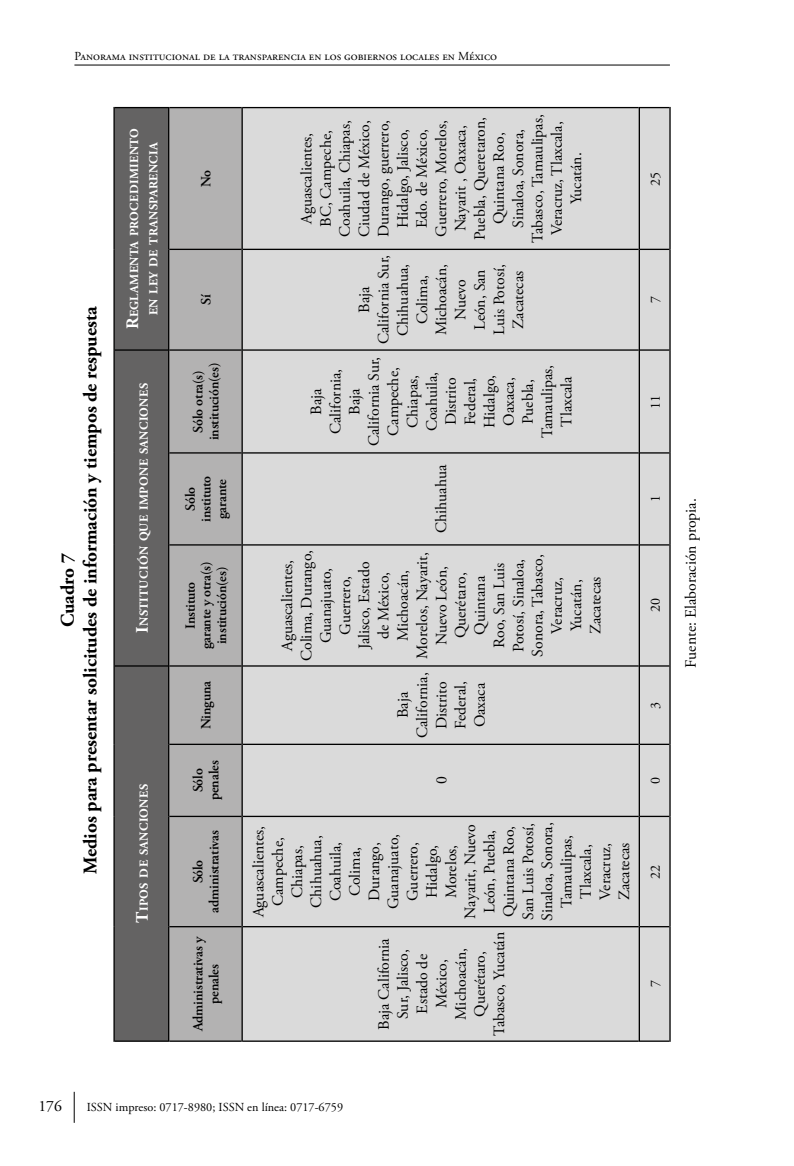
<style>
.page{position:relative;width:794px;height:1166px;background:#fff}
.page>*{position:absolute;margin:0;border:0;box-sizing:border-box;transform-origin:0 0}
.t1{font:700 19.25px/22.8px "Adobe Garamond Pro";color:#000;text-align:center}
.t2{font:15.75px/19.2px "Adobe Garamond Pro";letter-spacing:-.005em;color:#000;text-align:center}
.t3{font:600 14px/15.8px "Adobe Garamond Pro";letter-spacing:-.01em;color:#000;text-align:center}
.t4{font:14px "Adobe Garamond Pro";color:#000}
.t5{font:12.25px "Adobe Garamond Pro";color:#000}
.t6{font:700 12.25px/19.2px "Adobe Garamond Pro";letter-spacing:.03em;color:#fff;text-align:center}
.s1{font-size:17.5px}
</style>
<div class="page">
<hr style="left:74px;top:1092px;width:1px;height:31px;background:#000">
<hr style="left:74px;top:65px;width:596px;height:1px;background:#000">
<div style="left:115px;top:108px;width:53px;height:932px;background:#646363"></div>
<svg style="left:169px;top:108px;width:72px;height:932px;background:#abaaaa"></svg>
<div style="left:243px;top:108px;width:426px;height:932px;background:#dadada"></div>
<hr style="left:113px;top:926px;width:2px;height:116px;background:#000">
<hr style="left:115px;top:1040px;width:53px;height:2px;background:#000">
<hr style="left:113px;top:816px;width:2px;height:110px;background:#000">
<hr style="left:113px;top:744px;width:2px;height:72px;background:#000">
<hr style="left:113px;top:666px;width:2px;height:78px;background:#000">
<hr style="left:113px;top:545px;width:2px;height:121px;background:#000">
<hr style="left:115px;top:665px;width:53px;height:1px;background:#000">
<hr style="left:113px;top:453px;width:2px;height:92px;background:#000">
<hr style="left:113px;top:350px;width:2px;height:103px;background:#000">
<hr style="left:113px;top:249px;width:2px;height:101px;background:#000">
<hr style="left:115px;top:349px;width:53px;height:2px;background:#000">
<hr style="left:113px;top:107px;width:2px;height:142px;background:#000">
<hr style="left:115px;top:107px;width:53px;height:1px;background:#000">
<hr style="left:168px;top:926px;width:1px;height:116px;background:#000">
<hr style="left:169px;top:1040px;width:72px;height:2px;background:#000">
<hr style="left:168px;top:816px;width:1px;height:110px;background:#000">
<hr style="left:169px;top:926px;width:72px;height:1px;background:#000">
<hr style="left:168px;top:744px;width:1px;height:72px;background:#000">
<hr style="left:169px;top:816px;width:72px;height:1px;background:#000">
<hr style="left:168px;top:666px;width:1px;height:78px;background:#000">
<hr style="left:169px;top:744px;width:72px;height:1px;background:#000">
<hr style="left:168px;top:545px;width:1px;height:121px;background:#000">
<hr style="left:169px;top:665px;width:72px;height:1px;background:#000">
<hr style="left:168px;top:453px;width:1px;height:92px;background:#000">
<hr style="left:169px;top:544px;width:72px;height:1px;background:#000">
<hr style="left:168px;top:350px;width:1px;height:103px;background:#000">
<hr style="left:169px;top:452px;width:72px;height:1px;background:#000">
<hr style="left:168px;top:249px;width:1px;height:101px;background:#000">
<hr style="left:169px;top:349px;width:72px;height:2px;background:#000">
<hr style="left:168px;top:107px;width:1px;height:142px;background:#000">
<hr style="left:169px;top:249px;width:72px;height:1px;background:#000">
<hr style="left:169px;top:107px;width:72px;height:1px;background:#000">
<hr style="left:241px;top:926px;width:2px;height:116px;background:#000">
<hr style="left:243px;top:1040px;width:395px;height:2px;background:#000">
<hr style="left:241px;top:816px;width:2px;height:110px;background:#000">
<hr style="left:243px;top:926px;width:395px;height:1px;background:#000">
<hr style="left:241px;top:744px;width:2px;height:72px;background:#000">
<hr style="left:243px;top:816px;width:395px;height:1px;background:#000">
<hr style="left:241px;top:666px;width:2px;height:78px;background:#000">
<hr style="left:243px;top:744px;width:395px;height:1px;background:#000">
<hr style="left:241px;top:545px;width:2px;height:121px;background:#000">
<hr style="left:243px;top:665px;width:395px;height:1px;background:#000">
<hr style="left:241px;top:453px;width:2px;height:92px;background:#000">
<hr style="left:243px;top:544px;width:395px;height:1px;background:#000">
<hr style="left:241px;top:350px;width:2px;height:103px;background:#000">
<hr style="left:243px;top:452px;width:395px;height:1px;background:#000">
<hr style="left:241px;top:249px;width:2px;height:101px;background:#000">
<hr style="left:243px;top:349px;width:395px;height:2px;background:#000">
<hr style="left:241px;top:107px;width:2px;height:142px;background:#000">
<hr style="left:243px;top:249px;width:395px;height:1px;background:#000">
<hr style="left:243px;top:107px;width:395px;height:1px;background:#000">
<hr style="left:638px;top:926px;width:2px;height:116px;background:#000">
<hr style="left:640px;top:1040px;width:29px;height:2px;background:#000">
<hr style="left:638px;top:816px;width:2px;height:110px;background:#000">
<svg style="left:640px;top:926px;width:29px;height:1px"></svg>
<hr style="left:638px;top:744px;width:2px;height:72px;background:#000">
<svg style="left:640px;top:816px;width:29px;height:1px"></svg>
<hr style="left:638px;top:666px;width:2px;height:78px;background:#000">
<svg style="left:640px;top:744px;width:29px;height:1px"></svg>
<hr style="left:638px;top:545px;width:2px;height:121px;background:#000">
<svg style="left:640px;top:665px;width:29px;height:1px"></svg>
<hr style="left:638px;top:453px;width:2px;height:92px;background:#000">
<svg style="left:640px;top:544px;width:29px;height:1px"></svg>
<hr style="left:638px;top:350px;width:2px;height:103px;background:#000">
<svg style="left:640px;top:452px;width:29px;height:1px"></svg>
<hr style="left:638px;top:249px;width:2px;height:101px;background:#000">
<hr style="left:640px;top:349px;width:29px;height:2px;background:#000">
<hr style="left:638px;top:107px;width:2px;height:142px;background:#000">
<svg style="left:640px;top:249px;width:29px;height:1px"></svg>
<svg style="left:640px;top:107px;width:29px;height:1px"></svg>
<hr style="left:669px;top:926px;width:1px;height:116px;background:#000">
<hr style="left:669px;top:816px;width:1px;height:110px;background:#000">
<hr style="left:669px;top:744px;width:1px;height:72px;background:#000">
<hr style="left:669px;top:666px;width:1px;height:78px;background:#000">
<hr style="left:669px;top:545px;width:1px;height:121px;background:#000">
<hr style="left:669px;top:453px;width:1px;height:92px;background:#000">
<hr style="left:669px;top:350px;width:1px;height:103px;background:#000">
<hr style="left:669px;top:249px;width:1px;height:101px;background:#000">
<hr style="left:669px;top:107px;width:1px;height:142px;background:#000">
<p class="t5" style="left:74px;top:49px;width:424px">Panorama institucional de la transparencia en los gobiernos locales en México</p>
<p class="t1" style="left:57px;top:874px;width:570px;rotate:-90deg">Cuadro 7<br>Medios para presentar solicitudes de información y tiempos de respuesta</p>
<p class="t6" style="left:125px;top:329px;width:203px;rotate:-90deg"><span class="s1">R</span>eglamenta procedimiento en ley de transparencia</p>
<p class="t6" style="left:134px;top:633px;width:251px;rotate:-90deg"><span class="s1">I</span>nstitución que impone sanciones</p>
<p class="t6" style="left:134px;top:923px;width:140px;rotate:-90deg"><span class="s1">T</span>ipos de sanciones</p>
<p class="t3" style="left:198px;top:187px;width:19px;rotate:-90deg">No</p>
<p class="t3" style="left:198px;top:305px;width:12px;rotate:-90deg">Sí</p>
<p class="t3" style="left:190px;top:440px;width:79px;rotate:-90deg">Sólo otra(s) institución(es)</p>
<p class="t3" style="left:183px;top:522px;width:48px;rotate:-90deg">Sólo instituto garante</p>
<p class="t3" style="left:183px;top:649px;width:89px;rotate:-90deg">Instituto garante y otra(s) institución(es)</p>
<p class="t3" style="left:198px;top:729px;width:50px;rotate:-90deg">Ninguna</p>
<p class="t3" style="left:190px;top:800px;width:41px;rotate:-90deg">Sólo penales</p>
<p class="t3" style="left:190px;top:913px;width:84px;rotate:-90deg">Sólo administrativas</p>
<p class="t3" style="left:190px;top:1031px;width:97px;rotate:-90deg">Administrativas y penales</p>
<p class="t2" style="left:297px;top:243px;width:130px;rotate:-90deg">Aguascalientes,<br>BC, Campeche,<br>Coahuila, Chiapas,<br>Ciudad de México,<br>Durango, guerrero,<br>Hidalgo, Jalisco,<br>Edo. de México,<br>Guerrero, Morelos,<br>Nayarit , Oaxaca,<br>Puebla, Queretaron,<br>Quintana Roo,<br>Sinaloa, Sonora,<br>Tabasco, Tamaulipas,<br>Veracruz, Tlaxcala,<br>Yucatán.</p>
<p class="t2" style="left:355px;top:344px;width:90px;rotate:-90deg">Baja<br>California Sur,<br>Chihuahua,<br>Colima,<br>Michoacán,<br>Nuevo<br>León, San<br>Luis Potosí,<br>Zacatecas</p>
<p class="t2" style="left:307px;top:446px;width:90px;rotate:-90deg">Baja<br>California,<br>Baja<br>California Sur,<br>Campeche,<br>Chiapas,<br>Coahuila,<br>Distrito<br>Federal,<br>Hidalgo,<br>Oaxaca,<br>Puebla,<br>Tamaulipas,<br>Tlaxcala</p>
<p class="t2" style="left:432px;top:533px;width:70px;rotate:-90deg">Chihuahua</p>
<p class="t2" style="left:278px;top:661px;width:113px;rotate:-90deg">Aguascalientes,<br>Colima, Durango,<br>Guanajuato,<br>Guerrero,<br>Jalisco, Estado<br>de México,<br>Michoacán,<br>Morelos, Nayarit,<br>Nuevo León,<br>Querétaro,<br>Quintana<br>Roo, San Luis<br>Potosí, Sinaloa,<br>Sonora, Tabasco,<br>Veracruz,<br>Yucatán,<br>Zacatecas</p>
<p class="t2" style="left:394px;top:738px;width:67px;rotate:-90deg">Baja<br>California,<br>Distrito<br>Federal,<br>Oaxaca</p>
<p class="t2" style="left:432px;top:784px;width:9px;rotate:-90deg">0</p>
<p class="t2" style="left:249px;top:921px;width:100px;rotate:-90deg">Aguascalientes,<br>Campeche,<br>Chiapas,<br>Chihuahua,<br>Coahuila,<br>Colima,<br>Durango,<br>Guanajuato,<br>Guerrero,<br>Hidalgo,<br>Morelos,<br>Nayarit, Nuevo<br>León, Puebla,<br>Quintana Roo,<br>San Luis Potosí,<br>Sinaloa, Sonora,<br>Tamaulipas,<br>Tlaxcala,<br>Veracruz,<br>Zacatecas</p>
<p class="t2" style="left:374px;top:1036px;width:106px;rotate:-90deg">Baja California<br>Sur, Jalisco,<br>Estado de<br>México,<br>Michoacán,<br>Querétaro,<br>Tabasco, Yucatán</p>
<p class="t4" style="left:647px;top:185px;width:15px;rotate:-90deg">25</p>
<p class="t4" style="left:647px;top:303px;width:8px;rotate:-90deg">7</p>
<p class="t4" style="left:647px;top:408px;width:15px;rotate:-90deg">11</p>
<p class="t4" style="left:647px;top:502px;width:8px;rotate:-90deg">1</p>
<p class="t4" style="left:647px;top:612px;width:15px;rotate:-90deg">20</p>
<p class="t4" style="left:647px;top:709px;width:8px;rotate:-90deg">3</p>
<p class="t4" style="left:647px;top:784px;width:8px;rotate:-90deg">0</p>
<p class="t4" style="left:647px;top:878px;width:15px;rotate:-90deg">22</p>
<p class="t4" style="left:647px;top:987px;width:8px;rotate:-90deg">7</p>
<p class="t2" style="left:681px;top:668px;width:171px;rotate:-90deg">Fuente: Elaboración propia.</p>
<p class="t2" style="left:38px;top:1097px;width:25px">176</p>
<p class="t5" style="left:87px;top:1100px;width:258px">ISSN impreso: 0717-8980; ISSN en línea: 0717-6759</p>
</div>
